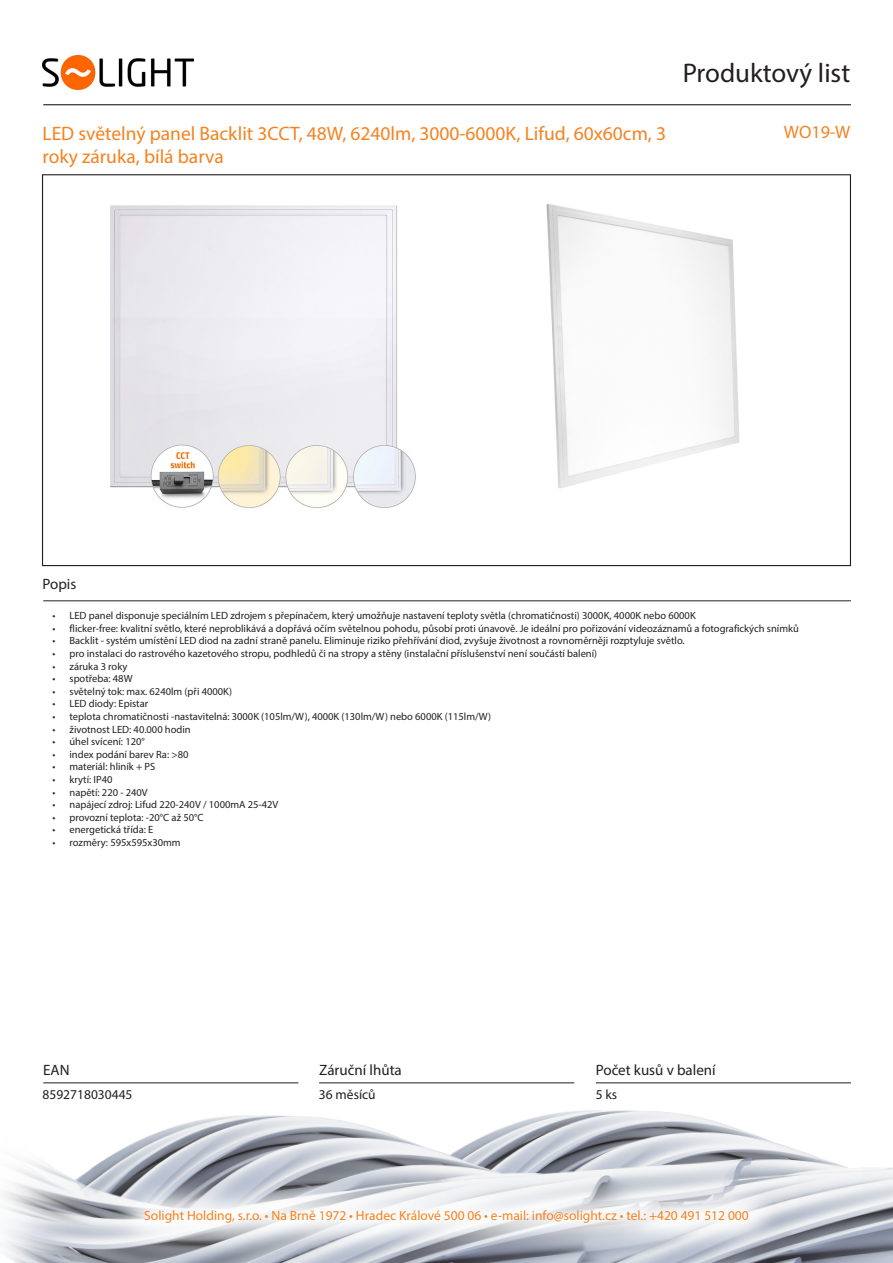
<style>
.page{position:relative;width:893px;height:1263px;background:#fff}
.page>*{position:absolute;margin:0;border:0;box-sizing:border-box;transform-origin:0 0}
.t1{font:27px "Myriad Pro";color:#231f20}
.t2{font:19.5px "Myriad Pro";color:#f58220}
.Kód_produktu{font:18px "Myriad Pro";color:#f58220}
.t3{font:15px "Myriad Pro";color:#231f20}
.t4{font:13.5px "Myriad Pro";color:#f58220}
.t5{font:13.5px "Myriad Pro";color:#231f20}
.t6{font:10.5px "Myriad Pro";color:#231f20}
</style>
<div class="page">
<img style="left:3px;top:1082px;width:890px;height:181px">
<hr style="left:43px;top:104px;width:808px;height:1px;background:#231f20">
<hr style="left:43px;top:600px;width:808px;height:1px;background:#231f20">
<hr style="left:596px;top:1082px;width:255px;height:1px;background:#231f20">
<hr style="left:319px;top:1082px;width:255px;height:1px;background:#231f20">
<hr style="left:43px;top:1082px;width:255px;height:1px;background:#231f20">
<svg style="left:109px;top:1175px;width:674px;height:83px"></svg>
<img style="left:43px;top:55px;width:150px;height:34px">
<img style="left:110px;top:205px;width:306px;height:303px">
<img style="left:546px;top:204px;width:194px;height:285px">
<h1 class="t1" style="left:683px;top:56px;width:169px">Produktový list</h1>
<p class="t2" style="left:43px;top:121px;width:625px">LED světelný panel Backlit 3CCT, 48W, 6240lm, 3000-6000K, Lifud, 60x60cm, 3</p>
<p class="Kód_produktu" style="left:784px;top:121px;width:68px">WO19-W</p>
<p class="t2" style="left:43px;top:145px;width:183px">roky záruka, bílá barva</p>
<h3 class="t3" style="left:43px;top:575px;width:35px">Popis</h3>
<p class="t6" style="left:53px;top:609px;width:645px">• LED panel disponuje speciálním LED zdrojem s přepínačem, který umožňuje nastavení teploty světla (chromatičnosti) 3000K, 4000K nebo 6000K</p>
<p class="t6" style="left:53px;top:622px;width:748px">• flicker-free: kvalitní světlo, které neproblikává a dopřává očím světelnou pohodu, působí proti únavově. Je ideální pro pořizování videozáznamů a fotografických snímků</p>
<p class="t6" style="left:53px;top:634px;width:634px">• Backlit - systém umístění LED diod na zadní straně panelu. Eliminuje riziko přehřívání diod, zvyšuje životnost a rovnoměrněji rozptyluje světlo.</p>
<p class="t6" style="left:53px;top:647px;width:546px">• pro instalaci do rastrového kazetového stropu, podhledů či na stropy a stěny (instalační příslušenství není součástí balení)</p>
<p class="t6" style="left:53px;top:659px;width:76px">• záruka 3 roky</p>
<p class="t6" style="left:53px;top:672px;width:82px">• spotřeba: 48W</p>
<p class="t6" style="left:53px;top:685px;width:181px">• světelný tok: max. 6240lm (při 4000K)</p>
<p class="t6" style="left:53px;top:697px;width:97px">• LED diody: Epistar</p>
<p class="t6" style="left:53px;top:710px;width:440px">• teplota chromatičnosti -nastavitelná: 3000K (105lm/W), 4000K (130lm/W) nebo 6000K (115lm/W)</p>
<p class="t6" style="left:53px;top:722px;width:140px">• životnost LED: 40.000 hodin</p>
<p class="t6" style="left:53px;top:735px;width:94px">• úhel svícení: 120°</p>
<p class="t6" style="left:53px;top:748px;width:137px">• index podání barev Ra: &gt;80</p>
<p class="t6" style="left:53px;top:760px;width:104px">• materiál: hliník + PS</p>
<p class="t6" style="left:53px;top:773px;width:61px">• krytí: IP40</p>
<p class="t6" style="left:53px;top:785px;width:97px">• napětí: 220 - 240V</p>
<p class="t6" style="left:53px;top:798px;width:227px">• napájecí zdroj: Lifud 220-240V / 1000mA 25-42V</p>
<p class="t6" style="left:53px;top:811px;width:153px">• provozní teplota: -20°C až 50°C</p>
<p class="t6" style="left:53px;top:823px;width:102px">• energetická třída: E</p>
<p class="t6" style="left:53px;top:836px;width:130px">• rozměry: 595x595x30mm</p>
<h3 class="t3" style="left:43px;top:1060px;width:28px">EAN</h3>
<h3 class="t3" style="left:319px;top:1060px;width:84px">Záruční lhůta</h3>
<h3 class="t3" style="left:596px;top:1060px;width:121px">Počet kusů v balení</h3>
<p class="t5" style="left:43px;top:1086px;width:92px">8592718030445</p>
<p class="t5" style="left:319px;top:1086px;width:58px">36 měsíců</p>
<p class="t5" style="left:596px;top:1086px;width:23px">5 ks</p>
<p class="t4" style="left:144px;top:1207px;width:606px">Solight Holding, s.r.o. • Na Brně 1972 • Hradec Králové 500 06 • e-mail: info@solight.cz • tel.: +420 491 512 000</p>
</div>
